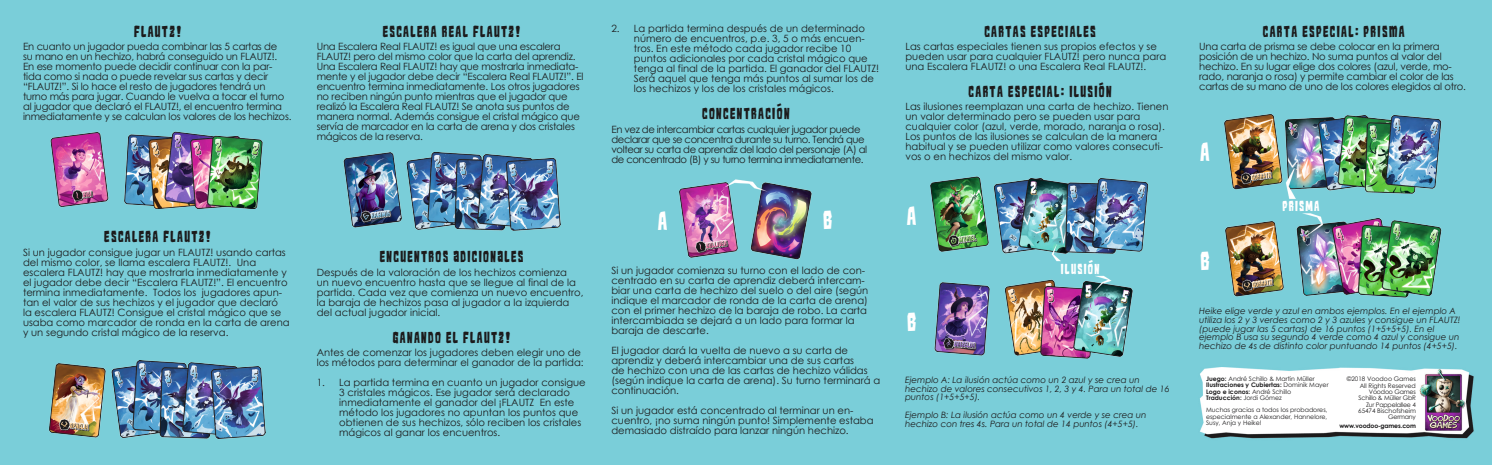
<style>
.page{position:relative;width:1492px;height:465px;background:#fff}
.page>*{position:absolute;margin:0;border:0;box-sizing:border-box;transform-origin:0 0}
.Bezeichner{font:22.5px "Kaiju Monster G";color:#fff}
.Abschnittstitel{font:13.75px "Kaiju Monster G";letter-spacing:.1em;color:#1c1b1c}
.Bildbeispieltext{font:12.5px "Kaiju Monster G";letter-spacing:.1em;color:#fff}
.Text{font:10px/10px "Century Gothic";color:#1c1b1c}
.Text-2{font:10px/10px "Century Gothic";letter-spacing:-.02em;color:#1c1b1c}
.Text-3{font:10px/10px "Century Gothic";letter-spacing:-.04em;color:#1c1b1c}
.Beispiel{font:italic 8.75px/8.8px "Century Gothic";color:#1c1b1c}
.Copyrights{font:6.25px/6.2px "Century Gothic";color:#1c1b1c;text-align:justify}
.Copyrights-2{font:700 6.25px "Century Gothic";color:#1c1b1c}
.Copyrights-3{font:6.25px "Century Gothic";letter-spacing:-.025em;color:#1c1b1c}
.Copyrights-4{font:700 6.25px "Century Gothic";letter-spacing:-.025em;color:#1c1b1c}
.s1{font-weight:700}
.s2{font-weight:400}
</style>
<div class="page">
<div style="left:0;top:0;width:1492px;height:464px;background:#7aced9"></div>
<img style="left:49px;top:117px;width:218px;height:92px">
<img style="left:47px;top:359px;width:218px;height:92px">
<img style="left:342px;top:152px;width:219px;height:92px">
<img style="left:636px;top:174px;width:219px;height:92px">
<img style="left:930px;top:175px;width:218px;height:92px">
<img style="left:931px;top:273px;width:219px;height:92px">
<img style="left:1223px;top:112px;width:218px;height:92px">
<img style="left:1225px;top:213px;width:218px;height:91px">
<svg style="left:777px;top:103px;width:4px;height:4px"></svg>
<svg style="left:1099px;top:82px;width:4px;height:3px"></svg>
<svg style="left:1089px;top:259px;width:4px;height:3px"></svg>
<p class="Abschnittstitel" style="left:134px;top:25px;width:49px">FLAUTZ!</p>
<p class="Text-2" style="left:23px;top:41px;width:270px">En cuanto un jugador pueda combinar las 5 cartas de<br>su mano en un hechizo, habrá conseguido un FLAUTZ!.<br>En ese momento puede decidir continuar con la par&shy;tida como si nada o puede revelar sus cartas y decir “FLAUTZ!”. Si lo hace el resto de jugadores tendrá un turno más para jugar. Cuando le vuelva a tocar el turno al jugador que declaró el FLAUTZ!, el encuentro termina inmediatamente y se calculan los valores de los hechizos.</p>
<p class="Abschnittstitel" style="left:383px;top:25px;width:139px">ESCALERA REAL FLAUTZ!</p>
<p class="Text-2" style="left:317px;top:41px;width:268px">Una Escalera Real FLAUTZ! es igual que una escalera FLAUTZ! pero del mismo color que la carta del aprendiz.<br>Una Escalera Real FLAUTZ! hay que mostrarla inmediata&shy;mente y el jugador debe decir “Escalera Real FLAUTZ!”. El encuentro termina inmediatamente. Los otros jugadores no reciben ningún punto mientras que el jugador que realizó la Escalera Real FLAUTZ! Se anota sus puntos de manera normal. Además consigue el cristal mágico que servía de marcador en la carta de arena y dos cristales mágicos de la reserva.</p>
<p class="Abschnittstitel" style="left:104px;top:230px;width:108px">ESCALERA FLAUTZ!</p>
<p class="Text" style="left:23px;top:247px;width:268px">Si un jugador consigue jugar un FLAUTZ! usando cartas del mismo color, se llama escalera FLAUTZ!. Una escalera FLAUTZ! hay que mostrarla inmediatamente y el jugador debe decir “Escalera FLAUTZ!”. El encuentro termina inmediatamente. Todos los jugadores apun&shy;tan el valor de sus hechizos y el jugador que declaró<br>la escalera FLAUTZ! Consigue el cristal mágico que se usaba como marcador de ronda en la carta de arena y un segundo cristal mágico de la reserva.</p>
<p class="Abschnittstitel" style="left:380px;top:250px;width:145px">ENCUENTROS ADICIONALES</p>
<p class="Text" style="left:317px;top:267px;width:268px">Después de la valoración de los hechizos comienza<br>un nuevo encuentro hasta que se llegue al final de la partida. Cada vez que comienza un nuevo encuentro, la baraja de hechizos pasa al jugador a la izquierda del actual jugador inicial.</p>
<p class="Abschnittstitel" style="left:393px;top:330px;width:119px">GANANDO EL FLAUTZ!</p>
<p class="Text" style="left:317px;top:347px;width:268px">Antes de comenzar los jugadores deben elegir uno de los métodos para determinar el ganador de la partida:</p>
<p class="Text" style="left:339px;top:377px;width:248px;text-indent:-22px">1. La partida termina en cuanto un jugador consigue 3 cristales mágicos. Ese jugador será declarado inmediatamente el ganador del ¡FLAUTZ En este método los jugadores no apuntan los puntos que obtienen de sus hechizos, sólo reciben los cristales mágicos al ganar los encuentros.</p>
<p class="Text" style="left:634px;top:24px;width:247px;text-indent:-22px">2. La partida termina después de un determinado número de encuentros, p.e. 3, 5 o más encuen&shy;tros. En este método cada jugador recibe 10 puntos adicionales por cada cristal mágico que tenga al final de la partida. El ganador del FLAUTZ!<br>Será aquel que tenga más puntos al sumar los de los hechizos y los de los cristales mágicos.</p>
<p class="Abschnittstitel" style="left:702px;top:107px;width:89px">CONCENTRACION</p>
<p class="Text-3" style="left:611px;top:124px;width:257px">En vez de intercambiar cartas cualquier jugador puede declarar que se concentra durante su turno. Tendrá que voltear su carta de aprendiz del lado del personaje (A) al de concentrado (B) y su turno termina inmediatamente.</p>
<p class="Bezeichner" style="left:658px;top:210px;width:11px">A</p>
<p class="Bezeichner" style="left:823px;top:209px;width:11px">B</p>
<p class="Text" style="left:611px;top:265px;width:258px">Si un jugador comienza su turno con el lado de con&shy;centrado en su carta de aprendiz deberá intercam&shy;biar una carta de hechizo del suelo o del aire (según indique el marcador de ronda de la carta de arena) con el primer hechizo de la baraja de robo. La carta intercambiada se dejará a un lado para formar la baraja de descarte.</p>
<p class="Text" style="left:611px;top:345px;width:270px">El jugador dará la vuelta de nuevo a su carta de aprendiz y deberá intercambiar una de sus cartas<br>de hechizo con una de las cartas de hechizo válidas (según indique la carta de arena). Su turno terminará a continuación.</p>
<p class="Text" style="left:611px;top:405px;width:264px">Si un jugador está concentrado al terminar un en&shy;cuentro, ¡no suma ningún punto! Simplemente estaba demasiado distraído para lanzar ningún hechizo.</p>
<p class="Abschnittstitel" style="left:984px;top:25px;width:113px">CARTAS ESPECIALES</p>
<p class="Text" style="left:905px;top:41px;width:262px">Las cartas especiales tienen sus propios efectos y se pueden usar para cualquier FLAUTZ! pero nunca para una Escalera FLAUTZ! o una Escalera Real FLAUTZ!.</p>
<p class="Abschnittstitel" style="left:968px;top:85px;width:145px">CARTA ESPECIAL: ILUSION</p>
<p class="Text" style="left:905px;top:101px;width:265px">Las ilusiones reemplazan una carta de hechizo. Tienen un valor determinado pero se pueden usar para cualquier color (azul, verde, morado, naranja o rosa).<br>Los puntos de las ilusiones se calculan de la manera habitual y se pueden utilizar como valores consecuti&shy;vos o en hechizos del mismo valor.</p>
<p class="Bezeichner" style="left:907px;top:205px;width:11px">A</p>
<p class="Bezeichner" style="left:907px;top:311px;width:11px">B</p>
<p class="Bildbeispieltext" style="left:1061px;top:262px;width:40px">ILUSION</p>
<p class="Beispiel" style="left:905px;top:375px;width:266px">Ejemplo A: La ilusión actúa como un 2 azul y se crea un hechizo de valores consecutivos 1, 2, 3 y 4. Para un total de 16 puntos (1+5+5+5).</p>
<p class="Beispiel" style="left:905px;top:410px;width:243px">Ejemplo B: La ilusión actúa como un 4 verde y se crea un hechizo con tres 4s. Para un total de 14 puntos (4+5+5).</p>
<p class="Abschnittstitel" style="left:1263px;top:25px;width:143px">CARTA ESPECIAL: PRISMA</p>
<p class="Text-2" style="left:1199px;top:41px;width:268px">Una carta de prisma se debe colocar en la primera posición de un hechizo. No suma puntos al valor del hechizo. En su lugar elige dos colores (azul, verde, mo&shy;rado, naranja o rosa) y permite cambiar el color de las cartas de su mano de uno de los colores elegidos al otro.</p>
<p class="Bezeichner" style="left:1200px;top:141px;width:11px">A</p>
<p class="Bezeichner" style="left:1200px;top:250px;width:11px">B</p>
<p class="Bildbeispieltext" style="left:1282px;top:200px;width:39px">PRISMA</p>
<p class="Beispiel" style="left:1199px;top:306px;width:263px">Heike elige verde y azul en ambos ejemplos. En el ejemplo A utiliza los 2 y 3 verdes como 2 y 3 azules y consigue un FLAUTZ! (puede jugar las 5 cartas) de 16 puntos (1+5+5+5). En el ejemplo B usa su segundo 4 verde como 4 azul y consigue un hechizo de 4s de distinto color puntuando 14 puntos (4+5+5).</p>
<p class="Copyrights" style="left:1206px;top:375px;width:110px"><span class="s1">Juego:</span> André Schillo &amp; Martin Müller</p>
<p class="Copyrights-2" style="left:1206px;top:380px;width:124px">Ilustraciones y Cubiertas: <span class="s2">Dominik Mayer</span></p>
<p class="Copyrights-2" style="left:1206px;top:386px;width:87px">Logo e iconos: <span class="s2">André Schillo</span></p>
<p class="Copyrights-2" style="left:1206px;top:392px;width:77px">Traducción: <span class="s2">Jordi Gómez</span></p>
<p class="Copyrights" style="left:1206px;top:406px;width:123px">Muchas gracias a todos los probadores, especialmente a Alexander, Hannelore, Susy, Anja y Heike!</p>
<p class="Copyrights" style="left:1347px;top:375px;width:71px">©2018 Voodoo Games</p>
<p class="Copyrights" style="left:1359px;top:382px;width:58px">All Rights Reserved</p>
<p class="Copyrights-3" style="left:1369px;top:387px;width:49px">Voodoo Games</p>
<p class="Copyrights-3" style="left:1358px;top:393px;width:59px">Schillo &amp; Müller GbR</p>
<p class="Copyrights-3" style="left:1366px;top:399px;width:51px">Zur Pappelallee 4</p>
<p class="Copyrights" style="left:1358px;top:407px;width:59px">65474 Bischofsheim</p>
<p class="Copyrights-3" style="left:1388px;top:412px;width:29px">Germany</p>
<p class="Copyrights-4" style="left:1339px;top:420px;width:78px">www.voodoo-games.com</p>
</div>
